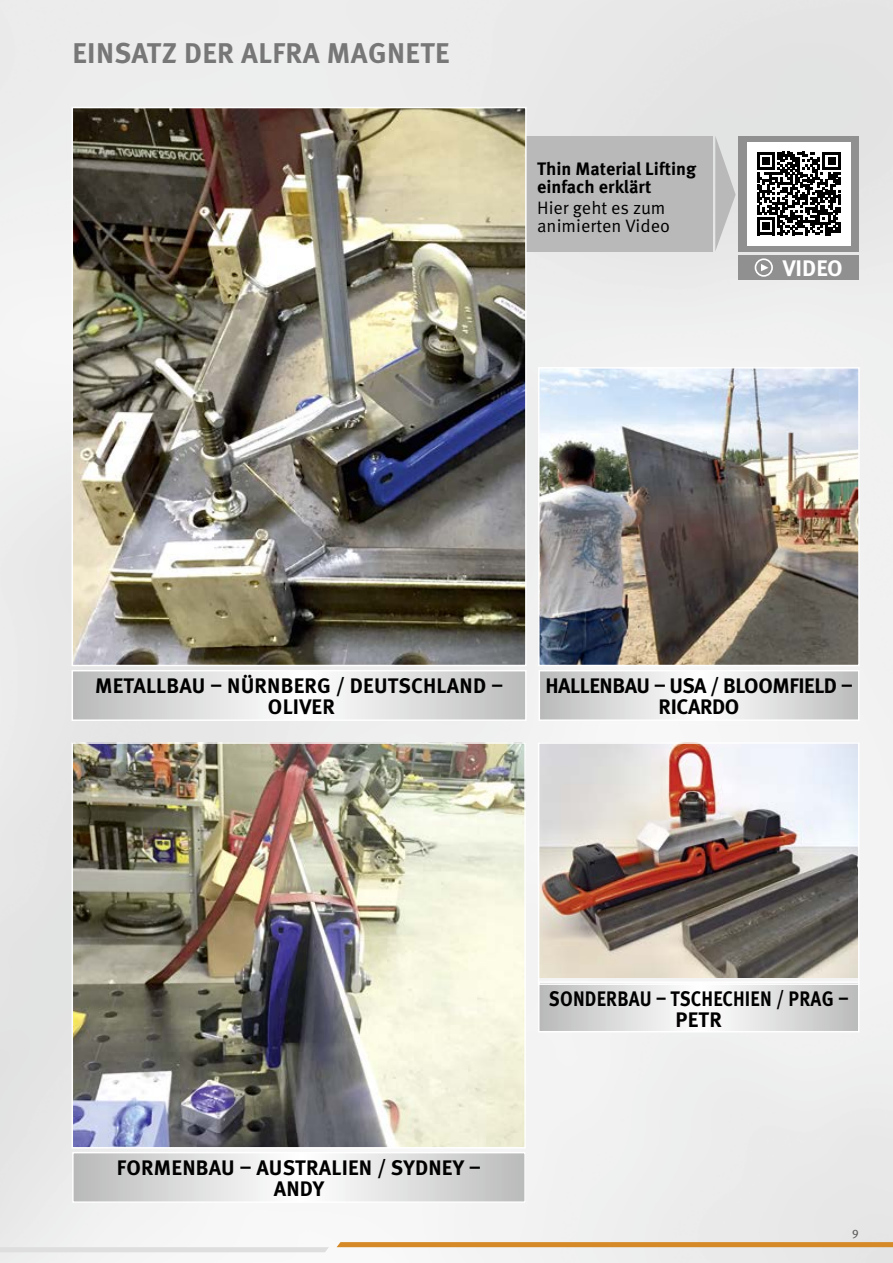
<style>
.page{position:relative;width:893px;height:1263px;background:#fff}
.page>*{position:absolute;margin:0;border:0;box-sizing:border-box;transform-origin:0 0}
.Ü2_Grey-Design{font:700 28.5px "Meta OT";letter-spacing:.015em;color:#777}
.Serie_Ü3_Schwarz{font:700 22.5px "Meta OT";color:#fff}
.Sonderformen{font:700 21px "Meta OT";letter-spacing:.01em;color:#000}
.Sonderformen-2{font:700 21px/21px "Meta OT";letter-spacing:-.02em;color:#000;text-align:center}
.Sonderformen-3{font:700 21px/21px "Meta OT";letter-spacing:.01em;color:#000;text-align:center;scale:.88 1}
.Serie_Ü3_Schwarz-2{font:700 18px/18px "Meta OT";color:#000}
.Serie_Ü3_Schwarz-3{font:18px/18px "Meta OT";color:#000}
.t1{font:12px "Meta OT";color:#5e5e5d}
</style>
<div class="page">
<img style="left:0;top:0;width:893px;height:1263px">
<svg style="left:337px;top:1242px;width:556px;height:5px;background:#d58c2b"></svg>
<div style="left:0;top:1247px;width:329px;height:5px;background:#dedede"></div>
<div style="left:526px;top:136px;width:187px;height:115px;background:#b9b9ba"></div>
<svg style="left:715px;top:136px;width:21px;height:115px;background:#cfcfcf"></svg>
<div style="left:738px;top:136px;width:121px;height:115px;background:#8f908f"></div>
<div style="left:738px;top:255px;width:121px;height:25px;background:#8f908f"></div>
<div style="left:747px;top:142px;width:103px;height:103px;background:#fff"></div>
<svg style="left:757px;top:152px;width:83px;height:83px"></svg>
<div style="left:755px;top:258px;width:18px;height:19px;border:2px solid #fff;border-radius:50%"></div>
<svg style="left:761px;top:264px;width:7px;height:7px"></svg>
<svg style="left:542px;top:673px;width:314px;height:45px"></svg>
<div style="left:539px;top:670px;width:320px;height:51px;border:2px solid #fff"></div>
<svg style="left:75px;top:673px;width:449px;height:45px"></svg>
<div style="left:72px;top:670px;width:455px;height:51px;border:2px solid #fff"></div>
<svg style="left:541px;top:985px;width:315px;height:44px"></svg>
<div style="left:538px;top:981px;width:321px;height:51px;border:2px solid #fff"></div>
<svg style="left:75px;top:1155px;width:448px;height:45px"></svg>
<div style="left:72px;top:1152px;width:454px;height:51px;border:2px solid #fff"></div>
<img style="left:541px;top:370px;width:316px;height:293px">
<div style="left:538px;top:367px;width:322px;height:299px;border:2px solid #fff"></div>
<img style="left:75px;top:745px;width:448px;height:400px">
<div style="left:72px;top:742px;width:454px;height:406px;border:2px solid #fff"></div>
<img style="left:75px;top:110px;width:449px;height:553px">
<div style="left:72px;top:107px;width:455px;height:559px;border:2px solid #fff"></div>
<img style="left:541px;top:745px;width:315px;height:232px">
<div style="left:538px;top:742px;width:321px;height:243px;border:2px solid #fff"></div>
<p class="Ü2_Grey-Design" style="left:72px;top:36px;width:379px">EINSATZ DER ALFRA MAGNETE</p>
<p class="Serie_Ü3_Schwarz-2" style="left:537px;top:160px;width:161px">Thin Material Lifting einfach erklärt</p>
<p class="Serie_Ü3_Schwarz-3" style="left:537px;top:199px;width:134px">Hier geht es zum animierten Video</p>
<p class="Serie_Ü3_Schwarz" style="left:783px;top:254px;width:62px">VIDEO</p>
<p class="Sonderformen" style="left:95px;top:673px;width:410px">METALLBAU – NÜRNBERG / DEUTSCHLAND –</p>
<p class="Sonderformen" style="left:268px;top:694px;width:68px">OLIVER</p>
<p class="Sonderformen-2" style="left:545px;top:676px;width:309px">HALLENBAU – USA / BLOOMFIELD –<br>RICARDO</p>
<p class="Sonderformen" style="left:117px;top:1155px;width:366px">FORMENBAU – AUSTRALIEN / SYDNEY –</p>
<p class="Sonderformen" style="left:274px;top:1176px;width:52px">ANDY</p>
<p class="Sonderformen-3" style="left:549px;top:989px;width:342px">SONDERBAU – TSCHECHIEN / PRAG –<br>PETR</p>
<p class="t1" style="left:852px;top:1225px;width:8px">9</p>
</div>
